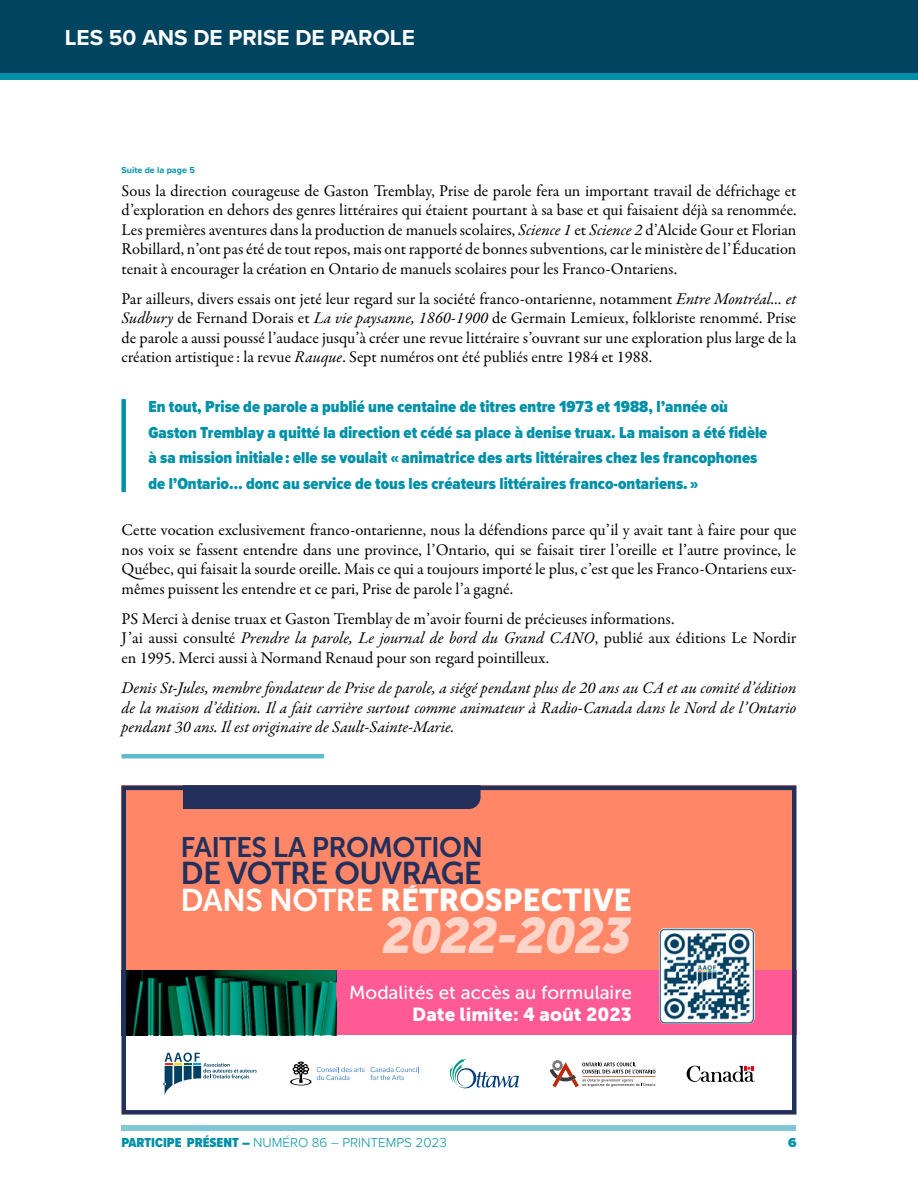
<style>
.page{position:relative;width:918px;height:1188px;background:#fff}
.page>*{position:absolute;margin:0;border:0;box-sizing:border-box;transform-origin:0 0}
.t1{font:italic 49.65px "Museo Sans 900";color:#ffd5ca}
.t2{font:31.35px "Museo Sans 900";color:#fff}
.t3{font:31.35px "Museo Sans 700";letter-spacing:-.02em;color:#23305b}
.t4{font:28.05px "Museo Sans 700";letter-spacing:-.02em;color:#23305b}
.t5{font:700 22.5px "Proxima Nova";color:#fff}
.t6{font:18.9px "Museo Sans 500";color:#fff}
.t7{font:18.9px "Museo Sans 900";color:#fff}
.t8{font:16.5px/19.5px "Garamond Premr Pro";color:#000;text-align:justify}
.t9{font:900 16.5px/25.5px "Proxima Nova Cond";color:#0091a9}
.t10{font:italic 16.5px/19.5px "Garamond Premr Pro";color:#000;text-align:justify}
.t11{font:300 13.5px "Proxima Nova";color:#0091a9}
.t12{font:900 13.5px "Proxima Nova";color:#0091a9}
.t13{font:700 9px "Proxima Nova";color:#0091a9}
.s1{font-style:italic}
.s2{font-family:"Museo Sans 700"}
.s3{font-family:"Proxima Nova Cond";font-weight:900}
.s4{font-weight:900}
</style>
<div class="page">
<div style="left:0;top:0;width:918px;height:79px;background:#0091a9"></div>
<div style="left:0;top:0;width:918px;height:73px;background:#004460"></div>
<div style="left:122px;top:1125px;width:674px;height:6px;background:#82c6d5"></div>
<div style="left:121px;top:399px;width:5px;height:93px;background:#0091a9"></div>
<div style="left:122px;top:754px;width:202px;height:5px;background:#5ebbcc"></div>
<div style="left:122px;top:785px;width:674px;height:329px;background:#ff8767"></div>
<div style="left:122px;top:1035px;width:674px;height:79px;background:#fff"></div>
<div style="left:336px;top:971px;width:460px;height:64px;background:#ff5a93"></div>
<div style="left:183px;top:785px;width:298px;height:24px;background:#23305b"></div>
<img style="left:127px;top:971px;width:209px;height:64px">
<img style="left:659px;top:928px;width:96px;height:96px">
<svg style="left:687px;top:1066px;width:68px;height:16px"></svg>
<svg style="left:290px;top:1062px;width:129px;height:23px"></svg>
<svg style="left:550px;top:1060px;width:106px;height:27px"></svg>
<svg style="left:450px;top:1059px;width:69px;height:29px"></svg>
<svg style="left:163px;top:1053px;width:94px;height:42px"></svg>
<svg style="left:409px;top:885px;width:8px;height:3px"></svg>
<div style="left:122px;top:786px;width:674px;height:329px;border:4px solid #23305b"></div>
<h3 class="t5" style="left:65px;top:21px;width:352px">LES 50 ANS DE PRISE DE PAROLE</h3>
<p class="t13" style="left:122px;top:163px;width:75px">Suite de la page 5</p>
<p class="t8" style="left:122px;top:181px;width:677px">Sous la direction courageuse de Gaston Tremblay, Prise de parole fera un important travail de défrichage et d’exploration en dehors des genres littéraires qui étaient pourtant à sa base et qui faisaient déjà sa renommée.<br>Les premières aventures dans la production de manuels scolaires, <span class="s1">Science 1</span> et <span class="s1">Science 2</span> d’Alcide Gour et Florian Robillard, n’ont pas été de tout repos, mais ont rapporté de bonnes subventions, car le ministère de l’Éducation tenait à encourager la création en Ontario de manuels scolaires pour les Franco-Ontariens.</p>
<p class="t8" style="left:122px;top:289px;width:676px">Par ailleurs, divers essais ont jeté leur regard sur la société franco-ontarienne, notamment <span class="s1">Entre Montréal... et Sudbury</span> de Fernand Dorais et <span class="s1">La vie paysanne, 1860-1900</span> de Germain Lemieux, folkloriste renommé. Prise de parole a aussi poussé l’audace jusqu’à créer une revue littéraire s’ouvrant sur une exploration plus large de la création artistique: la revue <span class="s1">Rauque</span>. Sept numéros ont été publiés entre 1984 et 1988.</p>
<p class="t9" style="left:148px;top:394px;width:620px">En tout, Prise de parole a publié une centaine de titres entre 1973 et 1988, l’année où Gaston Tremblay a quitté la direction et cédé sa place à denise truax. La maison a été fidèle à sa mission initiale : elle se voulait « animatrice des arts littéraires chez les francophones de l’Ontario… donc au service de tous les créateurs littéraires franco-ontariens. »</p>
<p class="t8" style="left:122px;top:521px;width:677px">Cette vocation exclusivement franco-ontarienne, nous la défendions parce qu’il y avait tant à faire pour que nos voix se fassent entendre dans une province, l’Ontario, qui se faisait tirer l’oreille et l’autre province, le Québec, qui faisait la sourde oreille. Mais ce qui a toujours importé le plus, c’est que les Franco-Ontariens eux&shy;mêmes puissent les entendre et ce pari, Prise de parole l’a gagné.</p>
<p class="t8" style="left:122px;top:609px;width:677px;text-align:left">PS Merci à denise truax et Gaston Tremblay de m’avoir fourni de précieuses informations.<br>J’ai aussi consulté <span class="s1">Prendre la parole, Le journal de bord du Grand CANO</span>, publié aux éditions Le Nordir en 1995. Merci aussi à Normand Renaud pour son regard pointilleux.</p>
<p class="t10" style="left:122px;top:679px;width:677px">Denis St-Jules, membre fondateur de Prise de parole, a siégé pendant plus de 20 ans au CA et au comité d’édition de la maison d’édition. Il a fait carrière surtout comme animateur à Radio-Canada dans le Nord de l’Ontario pendant 30 ans. Il est originaire de Sault-Sainte-Marie.</p>
<h3 class="t4" style="left:181px;top:832px;width:304px">FAITES LA PROMOTION</h3>
<h2 class="t3" style="left:181px;top:856px;width:303px">DE VOTRE OUVRAGE</h2>
<h2 class="t2" style="left:181px;top:882px;width:453px"><span class="s2">DANS NOTRE</span> RETROSPECTIVE</h2>
<h1 class="t1" style="left:380px;top:907px;width:260px">2022-2023</h1>
<p class="t6" style="left:349px;top:982px;width:284px">Modalités et accès au formulaire</p>
<p class="t7" style="left:412px;top:1004px;width:221px">Date limite : 4 août 2023</p>
<p class="t11" style="left:122px;top:1132px;width:327px"><span class="s3">PARTICIPE PRÉSENT</span> <span class="s4">–</span> NUMÉRO 86 – PRINTEMPS 2023</p>
<p class="t12" style="left:788px;top:1133px;width:10px">6</p>
</div>
